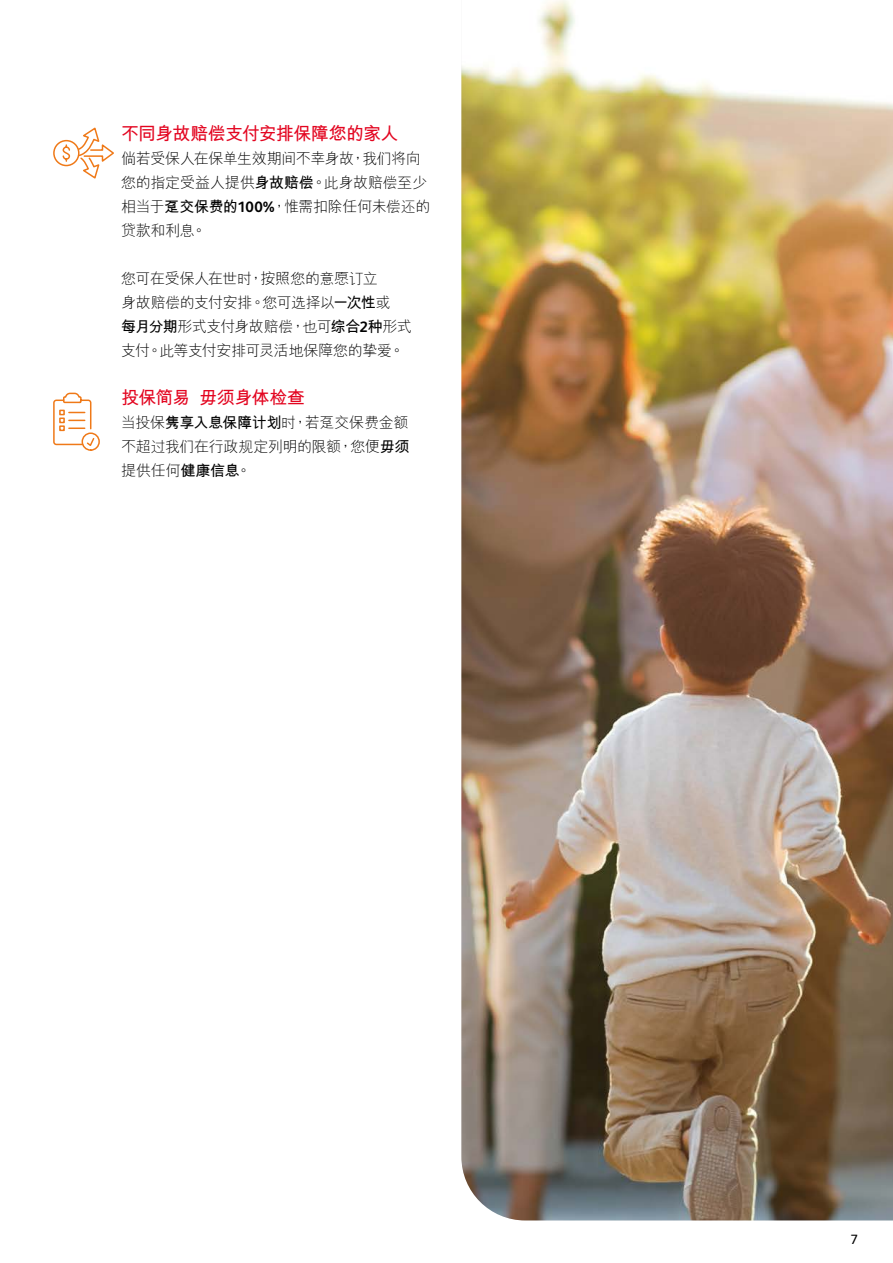
<style>
.page{position:relative;width:893px;height:1263px;background:#fff}
.page>*{position:absolute;margin:0;border:0;box-sizing:border-box;transform-origin:0 0}
.t1{font:700 18px "M Hei HKS";letter-spacing:-.04em;color:#e30520}
.t2{font:300 15px/24px "M Hei HKS";letter-spacing:-.025em;color:#000}
.t3{font:13.5px "FS Albert Pro";color:#000}
.s1{font-weight:700}
.s2{font-family:"FS Albert Pro";font-weight:700}
</style>
<div class="page">
<svg style="left:82px;top:432px;width:18px;height:19px"></svg>
<svg style="left:53px;top:392px;width:43px;height:56px"></svg>
<div style="left:53px;top:140px;width:27px;height:26px;border:2px solid #ef7918;border-radius:50%"></div>
<svg style="left:62px;top:127px;width:52px;height:52px"></svg>
<img style="left:461px;top:0;width:432px;height:1220px">
<p class="t1" style="left:121px;top:121px;width:279px">不同身故賠償支付安排保障您的家人</p>
<p class="t2" style="left:121px;top:146px;width:311px">倘若受保人在保單生效期間不幸身故，我們將向您的指定受益人提供<span class="s1">身故賠償</span>。此身故賠償至少相當於<span class="s1">躉交保費的</span><span class="s2">100%</span>，惟需扣除任何未償還的貸款和利息。</p>
<p class="t2" style="left:121px;top:266px;width:292px">您可在受保人在世時，按照您的意願訂立<br>身故賠償的支付安排。您可選擇以<span class="s1">一次性</span>或<br><span class="s1">每月分期</span>形式支付身故賠償，也可<span class="s1">綜合</span><span class="s2">2</span><span class="s1">種</span>形式支付。此等支付安排可靈活地保障您的摯愛。</p>
<p class="t1" style="left:121px;top:385px;width:185px">投保簡易 毋須身體檢查</p>
<p class="t2" style="left:121px;top:410px;width:290px;text-align:justify">當投保<span class="s1">雋享入息保障計劃</span>時，若躉交保費金額不超過我們在行政規定列明的限額，您便<span class="s1">毋須</span>提供任何<span class="s1">健康信息</span>。</p>
<p class="t3" style="left:850px;top:1229px;width:9px">7</p>
</div>
